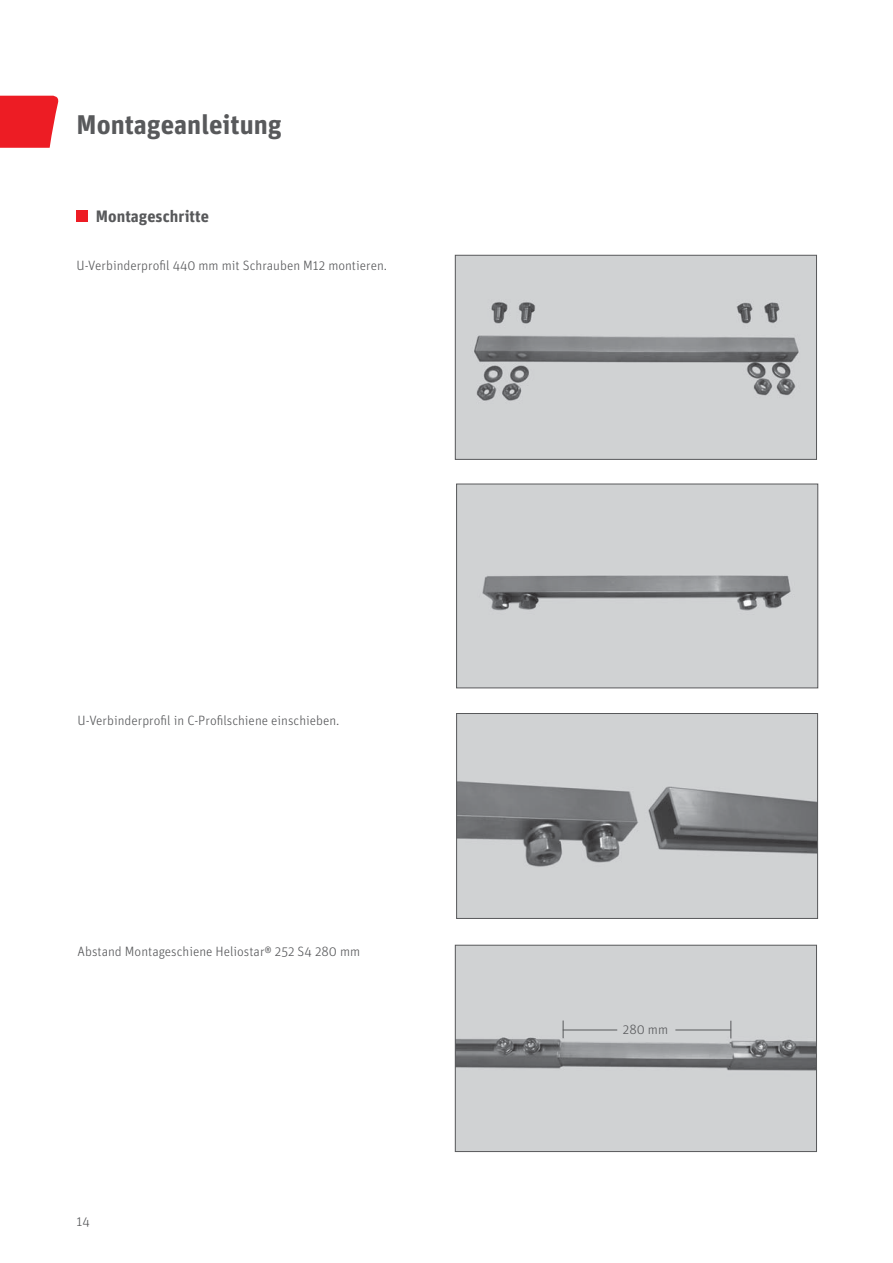
<style>
.page{position:relative;width:893px;height:1263px;background:#fff}
.page>*{position:absolute;margin:0;border:0;box-sizing:border-box;transform-origin:0 0}
.t1{font:700 27px "Unit OT";color:#58595b}
.t2{font:700 16.5px "Unit OT";color:#58595b}
.t3{font:300 13.5px "Unit OT";color:#58595b}
</style>
<div class="page">
<svg style="left:0;top:96px;width:59px;height:52px;background:#ee2f37"></svg>
<div style="left:77px;top:210px;width:11px;height:12px;background:#ed1c24"></div>
<img style="left:457px;top:257px;width:358px;height:200px">
<div style="left:455px;top:255px;width:362px;height:204px;border:1px solid #58595b"></div>
<img style="left:458px;top:486px;width:358px;height:200px">
<div style="left:456px;top:484px;width:362px;height:204px;border:1px solid #58595b"></div>
<img style="left:458px;top:715px;width:358px;height:202px">
<div style="left:456px;top:713px;width:362px;height:206px;border:1px solid #58595b"></div>
<img style="left:457px;top:947px;width:358px;height:203px">
<div style="left:455px;top:945px;width:362px;height:207px;border:1px solid #58595b"></div>
<hr style="left:675px;top:1029px;width:56px;height:1px;background:#58595b">
<svg style="left:563px;top:1020px;width:1px;height:18px"></svg>
<hr style="left:563px;top:1029px;width:54px;height:1px;background:#58595b">
<svg style="left:730px;top:1021px;width:1px;height:17px"></svg>
<h1 class="t1" style="left:77px;top:115px;width:207px">Montageanleitung</h1>
<p class="t2" style="left:96px;top:210px;width:115px">Montageschritte</p>
<p class="t3" style="left:77px;top:261px;width:312px">U-Verbinderprofil 440 mm mit Schrauben M12 montieren.</p>
<p class="t3" style="left:78px;top:715px;width:263px">U-Verbinderprofil in C-Profilschiene einschieben.</p>
<p class="t3" style="left:78px;top:946px;width:284px">Abstand Montageschiene Heliostar® 252 S4 280 mm</p>
<p class="t3" style="left:77px;top:1217px;width:15px">14</p>
<p class="t3" style="left:623px;top:1025px;width:47px">280 mm</p>
</div>
